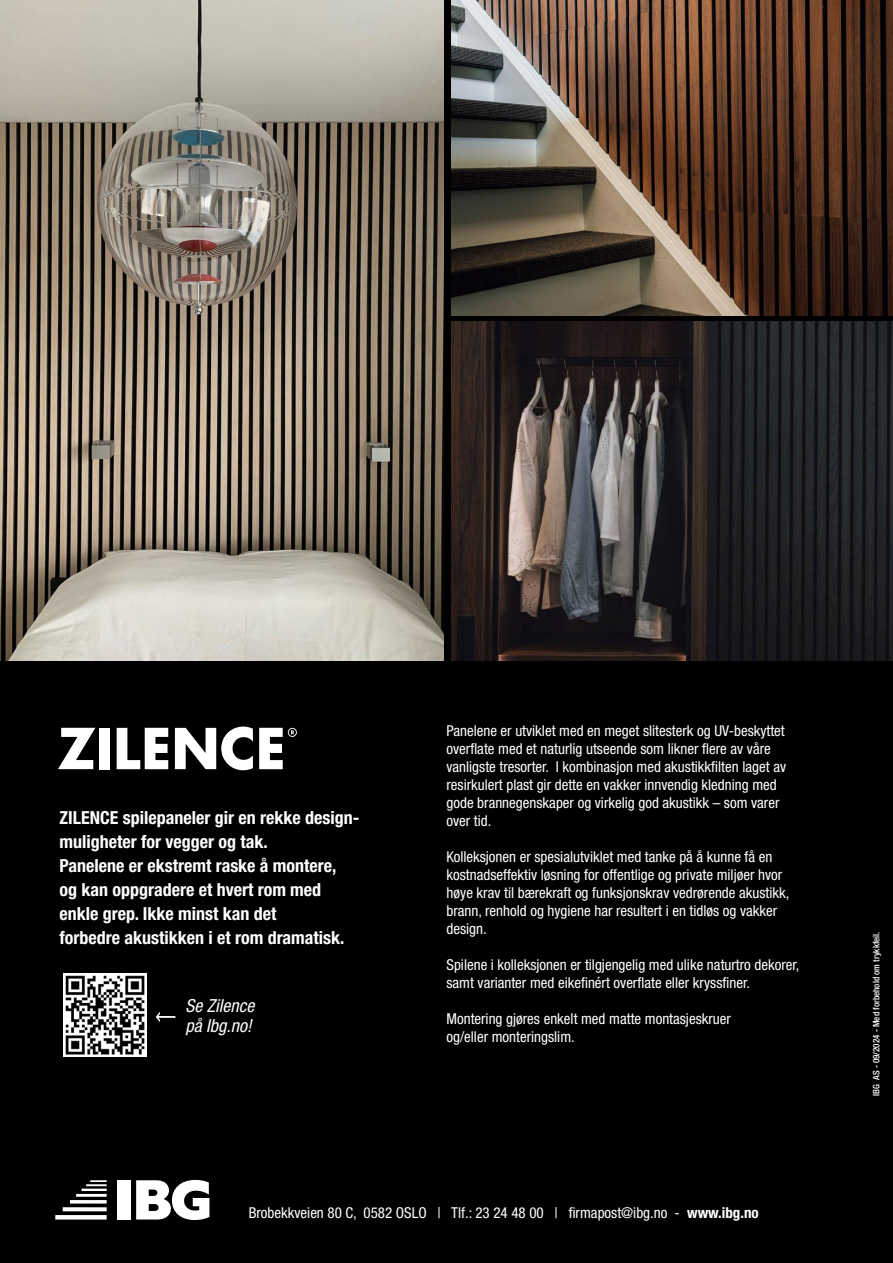
<style>
.page{position:relative;width:893px;height:1263px;background:#000}
.page>*{position:absolute;margin:0;border:0;box-sizing:border-box;transform-origin:0 0}
.t1{font:700 condensed 18px/24px "Helvetica Neue LT Pro";color:#fff}
.t2{font:italic condensed 18px/19.5px "Helvetica Neue LT Pro";color:#fff}
.t3{font:condensed 15px/18px "Helvetica Neue LT Pro";color:#fff}
.t4{font:500 condensed 9px "Helvetica Neue LT Pro";color:#fff}
.s1{font-weight:700}
</style>
<div class="page">
<img style="left:452px;top:322px;width:441px;height:339px">
<img style="left:451px;top:0;width:442px;height:315px">
<img style="left:0;top:0;width:444px;height:660px">
<div style="left:117px;top:1180px;width:14px;height:39px;background:#fff"></div>
<svg style="left:136px;top:1180px;width:73px;height:40px"></svg>
<svg style="left:55px;top:1215px;width:52px;height:4px"></svg>
<svg style="left:63px;top:1207px;width:44px;height:4px"></svg>
<hr style="left:70px;top:1200px;width:37px;height:3px;background:#fff">
<hr style="left:76px;top:1194px;width:31px;height:3px;background:#fff">
<hr style="left:82px;top:1188px;width:25px;height:3px;background:#fff">
<hr style="left:86px;top:1184px;width:21px;height:2px;background:#fff">
<svg style="left:90px;top:1180px;width:17px;height:2px"></svg>
<svg style="left:58px;top:728px;width:37px;height:41px"></svg>
<div style="left:99px;top:728px;width:11px;height:41px;background:#fff"></div>
<svg style="left:117px;top:728px;width:51px;height:41px"></svg>
<svg style="left:175px;top:726px;width:78px;height:44px"></svg>
<svg style="left:259px;top:728px;width:38px;height:41px"></svg>
<img style="left:64px;top:974px;width:83px;height:83px">
<svg style="left:156px;top:1012px;width:19px;height:10px"></svg>
<p class="t1" style="left:60px;top:806px;width:301px">ZILENCE spilepaneler gir en rekke design&shy;muligheter for vegger og tak.<br>Panelene er ekstremt raske å montere,<br>og kan oppgradere et hvert rom med enkle grep. Ikke minst kan det<br>forbedre akustikken i et rom dramatisk.</p>
<p class="t2" style="left:185px;top:996px;width:70px">Se Zilence på Ibg.no!</p>
<p class="t3" style="left:446px;top:721px;width:341px">Panelene er utviklet med en meget slitesterk og UV-beskyttet overflate med et naturlig utseende som likner flere av våre vanligste tresorter. I kombinasjon med akustikkfilten laget av resirkulert plast gir dette en vakker innvendig kledning med gode brannegenskaper og virkelig god akustikk – som varer over tid.</p>
<p class="t3" style="left:446px;top:847px;width:344px">Kolleksjonen er spesialutviklet med tanke på å kunne få en kostnadseffektiv løsning for offentlige og private miljøer hvor høye krav til bærekraft og funksjonskrav vedrørende akustikk, brann, renhold og hygiene har resultert i en tidløs og vakker design.</p>
<p class="t3" style="left:446px;top:955px;width:354px">Spilene i kolleksjonen er tilgjengelig med ulike naturtro dekorer, samt varianter med eikefinért overflate eller kryssfiner.</p>
<p class="t3" style="left:446px;top:1009px;width:286px">Montering gjøres enkelt med matte montasjeskruer og/eller monteringslim.</p>
<p class="t3" style="left:249px;top:1203px;width:512px">Brobekkveien 80 C, 0582 OSLO | Tlf.: 23 24 48 00 | firmapost@ibg.no - <span class="s1">www.ibg.no</span></p>
<p class="t4" style="left:871px;top:1096px;width:166px;rotate:-90deg">IBG AS - 09/2024 - Med forbehold om trykkfeil.</p>
</div>
